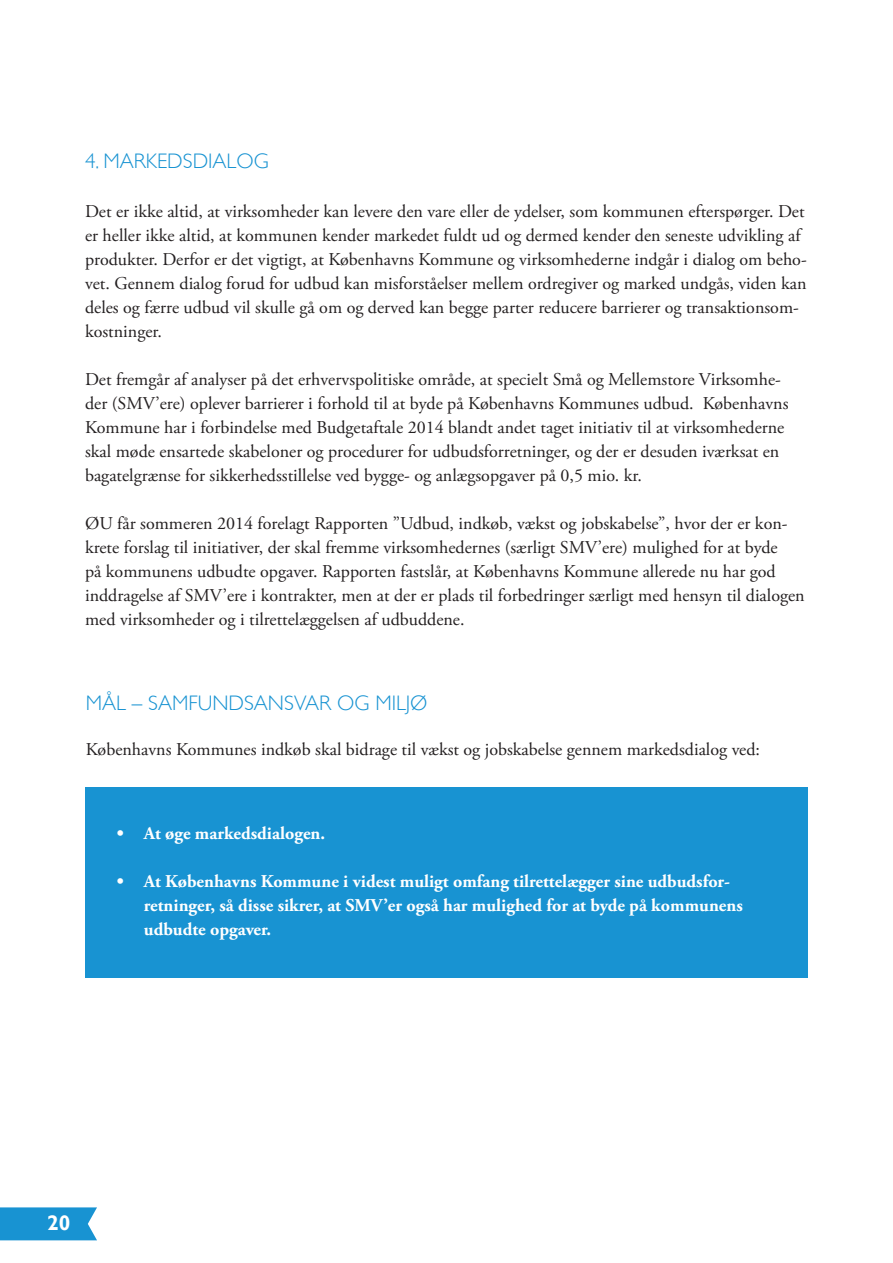
<style>
.page{position:relative;width:893px;height:1263px;background:#fff}
.page>*{position:absolute;margin:0;border:0;box-sizing:border-box;transform-origin:0 0}
.t1{font:300 21px "Gill Sans";color:#1893d2}
.t2{font:700 21px "Gill Sans";color:#fff}
.t3{font:18px/24px "Adobe Garamond Pro";color:#231f20}
.t4{font:700 18px/24px "Adobe Garamond Pro";color:#fff}
</style>
<div class="page">
<svg style="left:0;top:1207px;width:97px;height:33px;background:#2599d4"></svg>
<div style="left:86px;top:787px;width:722px;height:191px;background:#1893d2"></div>
<p class="t1" style="left:85px;top:152px;width:185px">4. MARKEDSDIALOG</p>
<p class="t3" style="left:85px;top:200px;width:723px">Det er ikke altid, at virksomheder kan levere den vare eller de ydelser, som kommunen efterspørger. Det er heller ikke altid, at kommunen kender markedet fuldt ud og dermed kender den seneste udvikling af produkter. Derfor er det vigtigt, at Københavns Kommune og virksomhederne indgår i dialog om beho&shy;vet. Gennem dialog forud for udbud kan misforståelser mellem ordregiver og marked undgås, viden kan deles og færre udbud vil skulle gå om og derved kan begge parter reducere barrierer og transaktionsom&shy;kostninger.</p>
<p class="t3" style="left:85px;top:368px;width:705px">Det fremgår af analyser på det erhvervspolitiske område, at specielt Små og Mellemstore Virksomhe&shy;der (SMV’ere) oplever barrierer i forhold til at byde på Københavns Kommunes udbud. Københavns Kommune har i forbindelse med Budgetaftale 2014 blandt andet taget initiativ til at virksomhederne skal møde ensartede skabeloner og procedurer for udbudsforretninger, og der er desuden iværksat en bagatelgrænse for sikkerhedsstillelse ved bygge- og anlægsopgaver på 0,5 mio. kr.</p>
<p class="t3" style="left:85px;top:512px;width:721px">ØU får sommeren 2014 forelagt Rapporten ”Udbud, indkøb, vækst og jobskabelse”, hvor der er kon&shy;krete forslag til initiativer, der skal fremme virksomhedernes (særligt SMV’ere) mulighed for at byde<br>på kommunens udbudte opgaver. Rapporten fastslår, at Københavns Kommune allerede nu har god inddragelse af SMV’ere i kontrakter, men at der er plads til forbedringer særligt med hensyn til dialogen med virksomheder og i tilrettelæggelsen af udbuddene.</p>
<p class="t1" style="left:86px;top:694px;width:343px">MÅL – SAMFUNDSANSVAR OG MILJØ</p>
<p class="t3" style="left:86px;top:738px;width:676px">Københavns Kommunes indkøb skal bidrage til vækst og jobskabelse gennem markedsdialog ved:</p>
<p class="t4" style="left:117px;top:821px;width:210px">• At øge markedsdialogen.</p>
<p class="t4" style="left:144px;top:869px;width:600px;text-indent:-27px">• At Københavns Kommune i videst muligt omfang tilrettelægger sine udbudsfor&shy;retninger, så disse sikrer, at SMV’er også har mulighed for at byde på kommunens udbudte opgaver.</p>
<p class="t2" style="left:47px;top:1214px;width:25px">20</p>
</div>
